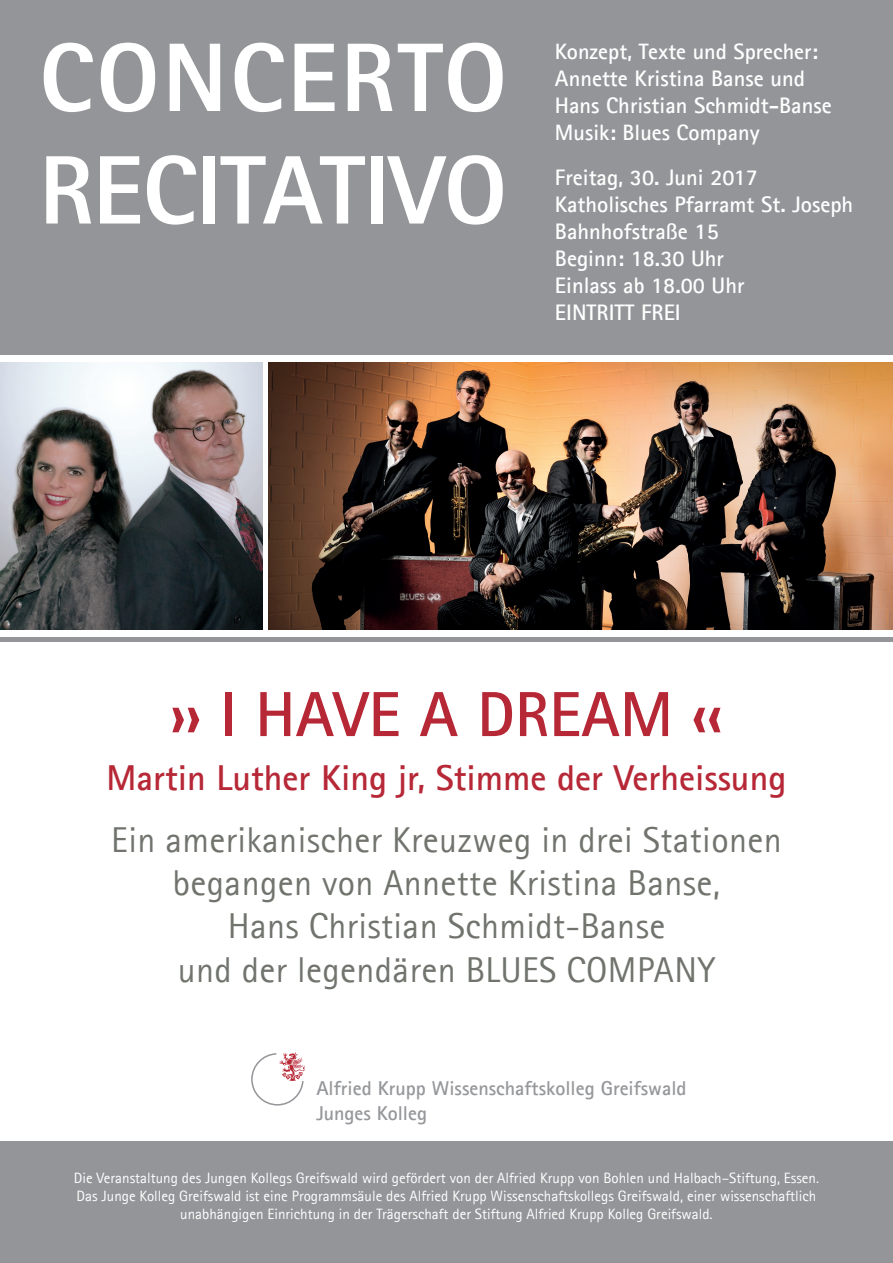
<style>
.page{position:relative;width:893px;height:1263px;background:#fff}
.page>*{position:absolute;margin:0;border:0;box-sizing:border-box;transform-origin:0 0}
.t1{font:800 97.5px/112.5px "Agfa Rotis Sans Serif";letter-spacing:-.01em;color:#fff}
.t2{font:700 63.75px "Agfa Rotis Sans Serif";color:#b72837}
.t3{font:36px/43.2px "Agfa Rotis Sans Serif";letter-spacing:.01em;color:#70746d;text-align:center}
.t4{font:700 36px "Agfa Rotis Sans Serif";color:#b72837}
.t5{font:700 22.5px/27px "Agfa Rotis Sans Serif";color:#fff}
.t6{font:700 22.27px "Agfa Rotis Sans Serif";color:#fff}
.t7{font:700 20.1px/24.1px "Agfa Rotis Sans Serif";color:#95979a}
.t8{font:15px/18px "Agfa Rotis Sans Serif";color:#fff;text-align:center}
.s1{font-family:"Agfa Rotis Semisans";font-weight:800}
</style>
<div class="page">
<div style="left:0;top:0;width:893px;height:354px;background:#939598"></div>
<img style="left:0;top:362px;width:262px;height:267px">
<div style="left:0;top:1142px;width:893px;height:121px;background:#939598"></div>
<div style="left:0;top:637px;width:893px;height:5px;background:#939598"></div>
<img style="left:269px;top:362px;width:624px;height:267px">
<svg style="left:251px;top:1052px;width:54px;height:53px"></svg>
<h1 class="t1" style="left:39px;top:20px;width:469px">CONCERTO<br>RECITATIVO</h1>
<h3 class="t6" style="left:555px;top:37px;width:265px">Konzept, Texte und Sprecher:</h3>
<h3 class="t5" style="left:555px;top:65px;width:278px">Annette Kristina Banse und<br>Hans Christian Schmidt-Banse</h3>
<h3 class="t6" style="left:555px;top:118px;width:206px">Musik: Blues Company</h3>
<h3 class="t5" style="left:555px;top:163px;width:300px">Freitag, 30. Juni 2017<br>Katholisches Pfarramt St. Joseph<br>Bahnhofstraße 15<br>Beginn: 18.30 Uhr<br>Einlass ab 18.00 Uhr<br>EINTRITT FREI</h3>
<h2 class="t2" style="left:170px;top:674px;width:554px"><span class="s1">››</span> I HAVE A DREAM <span class="s1">‹‹</span></h2>
<h3 class="t4" style="left:107px;top:755px;width:681px">Martin Luther King jr, Stimme der Verheissung</h3>
<h3 class="t3" style="left:111px;top:818px;width:672px">Ein amerikanischer Kreuzweg in drei Stationen begangen von Annette Kristina Banse,<br>Hans Christian Schmidt-Banse<br>und der legendären BLUES COMPANY</h3>
<h3 class="t7" style="left:316px;top:1076px;width:372px">Alfried Krupp Wissenschaftskolleg Greifswald<br>Junges Kolleg</h3>
<p class="t8" style="left:74px;top:1168px;width:747px">Die Veranstaltung des Jungen Kollegs Greifswald wird gefördert von der Alfried Krupp von Bohlen und Halbach–Stiftung, Essen.<br>Das Junge Kolleg Greifswald ist eine Programmsäule des Alfried Krupp Wissenschaftskollegs Greifswald, einer wissenschaftlich unabhängigen Einrichtung in der Trägerschaft der Stiftung Alfried Krupp Kolleg Greifswald.</p>
</div>
